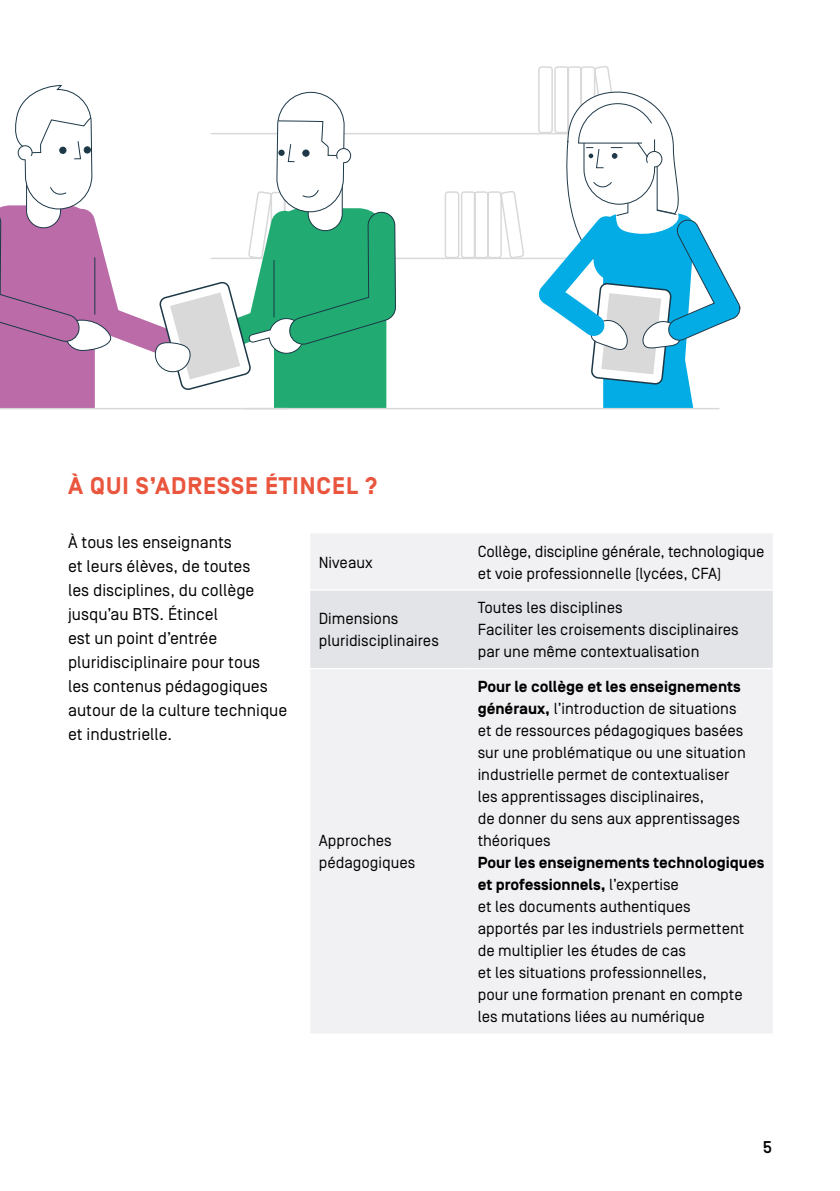
<style>
.page{position:relative;width:840px;height:1191px;background:#fff}
.page>*{position:absolute;margin:0;border:0;box-sizing:border-box;transform-origin:0 0}
.t1{font:700 24px "Simplon BP";letter-spacing:.04em;color:#ea553e}
.t2{font:17px/24px "Simplon BP Regular";color:#000}
.t3{font:500 17px "Simplon BP";color:#000}
.t4{font:16px/22px "Simplon BP Regular";color:#000}
.t5{font:700 16px/22px "Simplon BP";color:#000}
.s1{font-family:"Simplon BP";font-weight:700}
.s2{font-family:"Simplon BP Regular";font-weight:400}
</style>
<div class="page">
<div style="left:310px;top:533px;width:462px;height:500px;background:#f1f1f4"></div>
<div style="left:310px;top:590px;width:462px;height:78px;background:#e3e4e8"></div>
<hr style="left:310px;top:589px;width:159px;height:1px;background:#fff">
<hr style="left:469px;top:589px;width:303px;height:1px;background:#fff">
<hr style="left:310px;top:668px;width:159px;height:1px;background:#fff">
<hr style="left:469px;top:668px;width:303px;height:1px;background:#fff">
<svg style="left:409px;top:66px;width:203px;height:193px"></svg>
<svg style="left:287px;top:409px;width:109px;height:159px"></svg>
<svg style="left:537px;top:91px;width:204px;height:318px"></svg>
<hr style="left:245px;top:408px;width:473px;height:1px;background:#d9d9d9">
<svg style="left:0;top:85px;width:409px;height:324px"></svg>
<h1 class="t1" style="left:68px;top:472px;width:311px">À QUI S’ADRESSE ÉTINCEL ?</h1>
<p class="t2" style="left:68px;top:530px;width:220px">À tous les enseignants<br>et leurs élèves, de toutes<br>les disciplines, du collège jusqu’au BTS. Étincel<br>est un point d’entrée pluridisciplinaire pour tous<br>les contenus pédagogiques autour de la culture technique et industrielle.</p>
<p class="t4" style="left:318px;top:551px;width:55px">Niveaux</p>
<p class="t4" style="left:477px;top:540px;width:288px">Collège, discipline générale, technologique et voie professionnelle (lycées, CFA)</p>
<p class="t4" style="left:318px;top:607px;width:121px">Dimensions pluridisciplinaires</p>
<p class="t4" style="left:477px;top:596px;width:262px">Toutes les disciplines<br>Faciliter les croisements disciplinaires par une même contextualisation</p>
<p class="t5" style="left:477px;top:676px;width:264px">Pour le collège et les enseignements</p>
<p class="t4" style="left:477px;top:697px;width:269px"><span class="s1">généraux,</span> l’introduction de situations et de ressources pédagogiques basées sur une problématique ou une situation industrielle permet de contextualiser les apprentissages disciplinaires,<br>de donner du sens aux apprentissages théoriques</p>
<p class="t5" style="left:477px;top:852px;width:288px">Pour les enseignements technologiques et professionnels, <span class="s2">l’expertise</span></p>
<p class="t4" style="left:477px;top:895px;width:268px">et les documents authentiques apportés par les industriels permettent de multiplier les études de cas<br>et les situations professionnelles,<br>pour une formation prenant en compte les mutations liées au numérique</p>
<p class="t4" style="left:318px;top:829px;width:98px">Approches pédagogiques</p>
<p class="t3" style="left:762px;top:1137px;width:11px">5</p>
</div>
